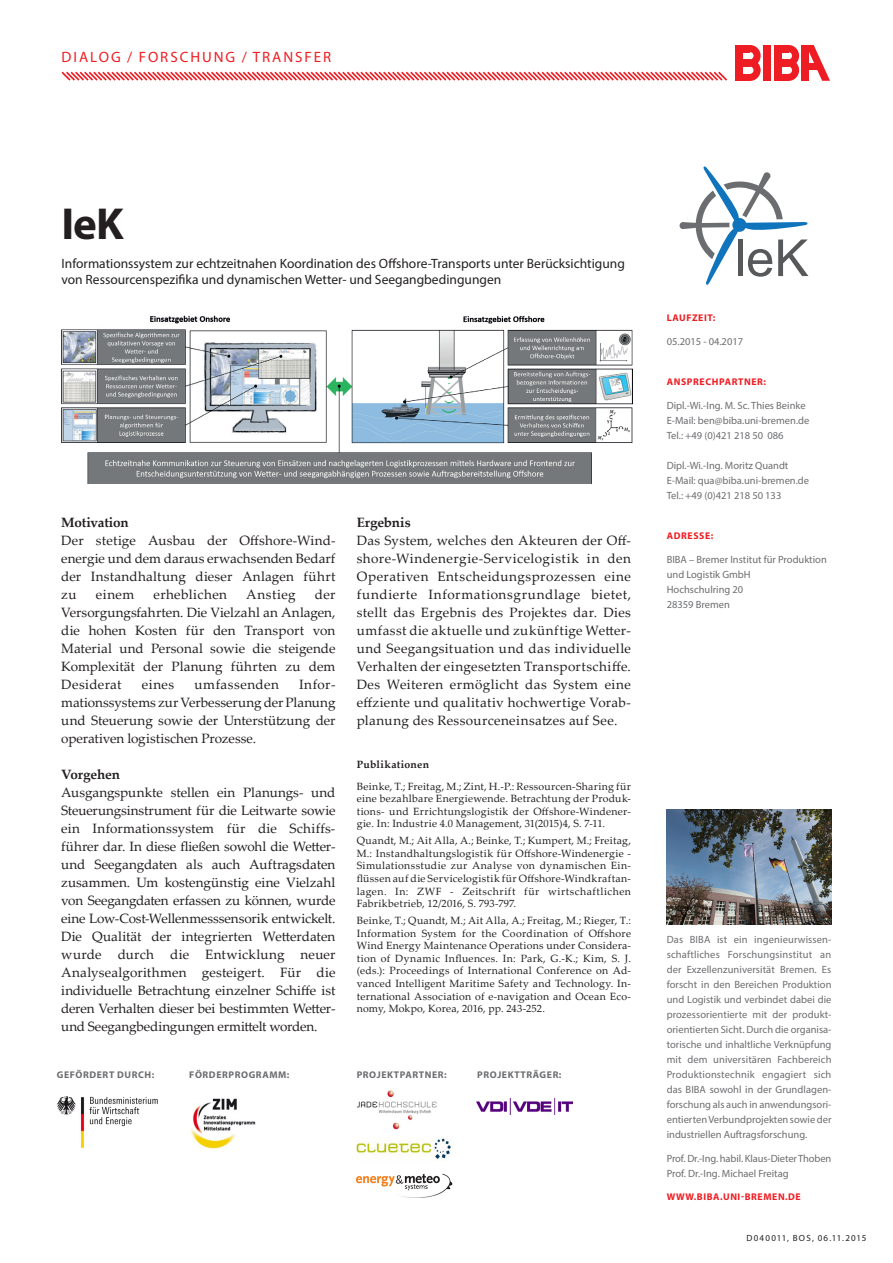
<style>
.page{position:relative;width:893px;height:1263px;background:#fff}
.page>*{position:absolute;margin:0;border:0;box-sizing:border-box;transform-origin:0 0}
.Headline_Projekte{font:700 45px "Myriad Pro";color:#231f20}
.t1{font:15px "Myriad Pro";letter-spacing:.13em;color:#ee1d23}
.Fließtext_Projekte{font:13.5px/18px "Palatino Linotype";letter-spacing:.01em;color:#231f20;text-align:justify}
.Subline_Projekte_Neu{font:13.5px/16.2px "Myriad Pro";color:#231f20}
.Zwischenüberschrift{font:700 13.5px "Palatino Linotype";letter-spacing:-.015em;color:#231f20}
.Fließtext_Projekte-2{font:13.5px "Palatino Linotype";letter-spacing:.03em;color:#231f20}
.Fließtext_Projekte-3{font:13.5px "Palatino Linotype";letter-spacing:.04em;color:#231f20}
.Fließtext_Projekte-4{font:13.5px "Palatino Linotype";letter-spacing:.035em;color:#231f20}
.Pub{font:10.5px/12.6px "Palatino Linotype";letter-spacing:.025em;color:#231f20;text-align:justify}
.t2{font:10.5px/15px "Myriad Pro";color:#6c6d70;text-align:justify}
.Fließtext_Projekte-5{font:700 10.5px "Palatino Linotype";letter-spacing:.03em;color:#231f20}
.t3{font:700 9.75px "Myriad Pro";letter-spacing:.06em;color:#6c6d70}
.t4{font:700 9.75px "Myriad Pro";letter-spacing:.06em;color:#ee1d23}
.t5{font:9px "Myriad Pro";letter-spacing:.14em;color:#231f20}
</style>
<div class="page">
<svg style="left:61px;top:71px;width:666px;height:10px"></svg>
<div style="left:763px;top:45px;width:7px;height:36px;background:#ee1d23"></div>
<div style="left:802px;top:45px;width:7px;height:36px;background:#ee1d23"></div>
<svg style="left:809px;top:45px;width:21px;height:36px"></svg>
<div style="left:809px;top:63px;width:10px;height:7px;background:#ee1d23"></div>
<div style="left:736px;top:45px;width:7px;height:36px;background:#ee1d23"></div>
<div style="left:742px;top:45px;width:8px;height:7px;background:#ee1d23"></div>
<div style="left:742px;top:59px;width:8px;height:8px;background:#ee1d23"></div>
<div style="left:742px;top:74px;width:8px;height:7px;background:#ee1d23"></div>
<div style="left:774px;top:45px;width:7px;height:36px;background:#ee1d23"></div>
<div style="left:781px;top:45px;width:8px;height:7px;background:#ee1d23"></div>
<div style="left:781px;top:59px;width:8px;height:8px;background:#ee1d23"></div>
<div style="left:781px;top:74px;width:8px;height:7px;background:#ee1d23"></div>
<svg style="left:788px;top:45px;width:11px;height:36px"></svg>
<svg style="left:750px;top:45px;width:11px;height:36px"></svg>
<img style="left:667px;top:809px;width:164px;height:115px">
<img style="left:62px;top:315px;width:570px;height:169px">
<img style="left:357px;top:1090px;width:80px;height:40px">
<img style="left:356px;top:1138px;width:95px;height:21px">
<img style="left:56px;top:1096px;width:102px;height:51px">
<img style="left:190px;top:1098px;width:66px;height:51px">
<img style="left:356px;top:1173px;width:96px;height:25px">
<img style="left:477px;top:1098px;width:95px;height:17px">
<svg style="left:680px;top:166px;width:128px;height:119px"></svg>
<p class="t1" style="left:62px;top:48px;width:271px">DIALOG / FORSCHUNG / TRANSFER</p>
<p class="Headline_Projekte" style="left:62px;top:194px;width:64px">IeK</p>
<p class="Subline_Projekte_Neu" style="left:62px;top:255px;width:565px">Informationssystem zur echtzeitnahen Koordination des Offshore-Transports unter Berücksichtigung von Ressourcenspezifika und dynamischen Wetter- und Seegangbedingungen</p>
<p class="Zwischenüberschrift" style="left:61px;top:513px;width:69px">Motivation</p>
<p class="Fließtext_Projekte" style="left:61px;top:531px;width:276px">Der stetige Ausbau der Offshore-Wind&shy;energie und dem daraus erwachsenden Bedarf der Instandhaltung dieser Anlagen führt zu</p>
<p class="Fließtext_Projekte" style="left:96px;top:585px;width:40px">einem</p>
<p class="Fließtext_Projekte-2" style="left:154px;top:585px;width:75px">erheblichen</p>
<p class="Fließtext_Projekte-4" style="left:246px;top:585px;width:51px">Anstieg</p>
<p class="Fließtext_Projekte" style="left:61px;top:585px;width:276px;text-indent:254px">der Versorgungsfahrten. Die Vielzahl an Anlagen, die hohen Kosten für den Transport von Material und Personal sowie die steigende Komplexität der Planung führten zu dem Desiderat</p>
<p class="Fließtext_Projekte" style="left:61px;top:675px;width:276px;text-indent:238px">Infor&shy;mationssystems zur Verbesserung der Planung und Steuerung sowie der Unterstützung der operativen logistischen Prozesse.</p>
<p class="Zwischenüberschrift" style="left:61px;top:765px;width:60px">Vorgehen</p>
<p class="Fließtext_Projekte" style="left:61px;top:783px;width:276px">Ausgangspunkte stellen ein Planungs- und Steuerungsinstrument für die Leitwarte sowie ein Informationssystem für die Schiffs&shy;führer dar. In diese fließen sowohl die Wetter&shy;und Seegangdaten als auch Auftragsdaten zusammen. Um kostengünstig eine Vielzahl von Seegangdaten erfassen zu können, wurde eine Low-Cost-Wellenmesssensorik entwickelt.<br>Die Qualität der integrierten Wetterdaten wurde durch die Entwicklung neuer Analysealgorithmen gesteigert. Für die individuelle Betrachtung einzelner Schiffe ist deren Verhalten dieser bei bestimmten Wetter&shy;und Seegangbedingungen ermittelt worden.</p>
<p class="Fließtext_Projekte" style="left:142px;top:675px;width:34px">eines</p>
<p class="Fließtext_Projekte-3" style="left:194px;top:675px;width:86px">umfassenden</p>
<p class="Zwischenüberschrift" style="left:357px;top:513px;width:55px">Ergebnis</p>
<p class="Fließtext_Projekte" style="left:357px;top:531px;width:276px">Das System, welches den Akteuren der Off&shy;shore-Windenergie-Servicelogistik in den Operativen Entscheidungsprozessen eine fundierte Informationsgrundlage bietet, stellt das Ergebnis des Projektes dar. Dies umfasst die aktuelle und zukünftige Wetter&shy;und Seegangsituation und das individuelle Verhalten der eingesetzten Transportschiffe.<br>Des Weiteren ermöglicht das System eine effziente und qualitativ hochwertige Vorab&shy;planung des Ressourceneinsatzes auf See.</p>
<p class="Fließtext_Projekte-5" style="left:357px;top:757px;width:74px">Publikationen</p>
<p class="Pub" style="left:357px;top:779px;width:276px">Beinke, T.; Freitag, M.; Zint, H.-P.: Ressourcen-Sharing für eine bezahlbare Energiewende. Betrachtung der Produk&shy;tions- und Errichtungslogistik der Offshore-Windener&shy;gie. In: Industrie 4.0 Management, 31(2015)4, S. 7-11.</p>
<p class="Pub" style="left:357px;top:834px;width:276px">Quandt, M.; Ait Alla, A.; Beinke, T.; Kumpert, M.; Freitag, M.: Instandhaltungslogistik für Offshore-Windenergie - Simulationsstudie zur Analyse von dynamischen Ein&shy;flüssen auf die Servicelogistik für Offshore-Windkraftan&shy;lagen. In: ZWF - Zeitschrift für wirtschaftlichen Fabrikbetrieb, 12/2016, S. 793-797.</p>
<p class="Pub" style="left:357px;top:914px;width:276px">Beinke, T.; Quandt, M.; Ait Alla, A.; Freitag, M.; Rieger, T.:<br>Information System for the Coordination of Offshore Wind Energy Maintenance Operations under Considera&shy;tion of Dynamic Influences. In: Park, G.-K.; Kim, S. J. (eds.): Proceedings of International Conference on Ad&shy;vanced Intelligent Maritime Safety and Technology. In&shy;ternational Association of e-navigation and Ocean Eco&shy;nomy, Mokpo, Korea, 2016, pp. 243-252.</p>
<p class="t3" style="left:57px;top:1068px;width:99px">GEFÖRDERT DURCH:</p>
<p class="t3" style="left:189px;top:1068px;width:102px">FÖRDERPROGRAMM:</p>
<p class="t3" style="left:357px;top:1068px;width:91px">PROJEKTPARTNER:</p>
<p class="t3" style="left:477px;top:1068px;width:86px">PROJEKTTRÄGER:</p>
<p class="t4" style="left:667px;top:311px;width:50px">LAUFZEIT:</p>
<p class="t2" style="left:667px;top:333px;width:78px">05.2015 - 04.2017</p>
<p class="t4" style="left:667px;top:375px;width:101px">ANSPRECHPARTNER:</p>
<p class="t2" style="left:667px;top:397px;width:140px">Dipl.-Wi.-Ing. M. Sc. Thies Beinke</p>
<p class="t2" style="left:667px;top:412px;width:144px">E-Mail: ben@biba.uni-bremen.de</p>
<p class="t2" style="left:667px;top:427px;width:118px">Tel.: +49 (0)421 218 50 086</p>
<p class="t2" style="left:667px;top:457px;width:123px">Dipl.-Wi.-Ing. Moritz Quandt</p>
<p class="t2" style="left:667px;top:472px;width:144px">E-Mail: qua@biba.uni-bremen.de</p>
<p class="t2" style="left:667px;top:487px;width:116px">Tel.: +49 (0)421 218 50 133</p>
<p class="t4" style="left:667px;top:529px;width:48px">ADRESSE:</p>
<p class="t2" style="left:667px;top:551px;width:162px">BIBA – Bremer Institut für Produktion</p>
<p class="t2" style="left:667px;top:566px;width:85px">und Logistik GmbH</p>
<p class="t2" style="left:667px;top:581px;width:78px">Hochschulring 20</p>
<p class="t2" style="left:667px;top:596px;width:65px">28359 Bremen</p>
<p class="t2" style="left:667px;top:932px;width:166px">Das BIBA ist ein ingenieurwissen&shy;schaftliches Forschungsinstitut an der Exzellenzuniversität Bremen. Es forscht in den Bereichen Produktion und Logistik und verbindet dabei die prozessorientierte mit der produkt&shy;orientierten Sicht. Durch die organisa&shy;torische und inhaltliche Verknüpfung mit dem universitären Fachbereich Produktionstechnik engagiert sich das BIBA sowohl in der Grundlagen&shy;forschung als auch in anwendungsori&shy;entierten Verbundprojekten sowie der industriellen Auftragsforschung.</p>
<p class="t2" style="left:667px;top:1150px;width:166px">Prof. Dr.-Ing. habil. Klaus-Dieter Thoben<br>Prof. Dr.-Ing. Michael Freitag</p>
<p class="t4" style="left:667px;top:1190px;width:135px">WWW.BIBA.UNI-BREMEN.DE</p>
<p class="t5" style="left:746px;top:1232px;width:121px">D040011, BOS, 06.11.2015</p>
</div>
